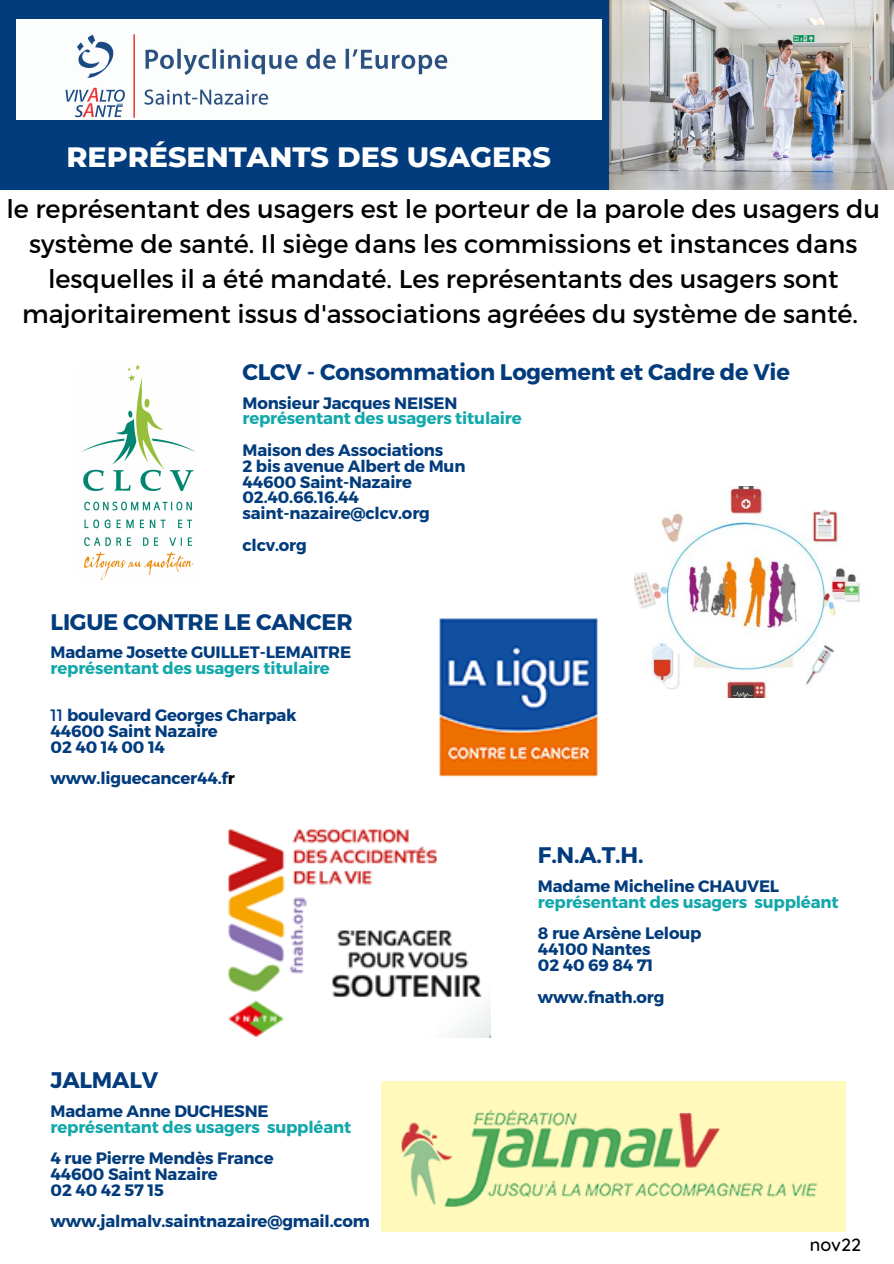
<style>
.page{position:relative;width:894px;height:1264px;background:#fff}
.page>*{position:absolute;margin:0;border:0;box-sizing:border-box;transform-origin:0 0}
.t1{font:800 28.5px "Montserrat";color:#fff}
.t2{font:25.5px/35px "Montserrat";color:#000;text-align:center}
.t3{font:700 22.5px "Montserrat";letter-spacing:-.01em;color:#033c7c}
.t4{font:500 18px "Quicksand";color:#000}
.t5{font:700 16.5px/15.8px "Montserrat";letter-spacing:-.01em;color:#033c7c}
.t6{font:700 16.5px "Montserrat";letter-spacing:-.01em;color:#13a8ab}
.s1{font-weight:400}
.s2{color:#000}
</style>
<div class="page">
<div style="left:0;top:0;width:893px;height:189px;background:#033c7c"></div>
<img style="left:609px;top:0;width:284px;height:189px">
<img style="left:16px;top:19px;width:585px;height:100px">
<img style="left:439px;top:618px;width:159px;height:159px">
<img style="left:381px;top:1081px;width:464px;height:149px">
<img style="left:228px;top:828px;width:262px;height:209px">
<img style="left:634px;top:487px;width:226px;height:210px">
<img style="left:81px;top:364px;width:115px;height:216px">
<h1 class="t1" style="left:66px;top:140px;width:485px">REPRÉSENTANTS DES USAGERS</h1>
<p class="t2" style="left:6px;top:190px;width:875px">le représentant des usagers est le porteur de la parole des usagers du système de santé. Il siège dans les commissions et instances dans lesquelles il a été mandaté. Les représentants des usagers sont majoritairement issus d'associations agréées du système de santé.</p>
<h3 class="t3" style="left:242px;top:357px;width:548px">CLCV - Consommation Logement et Cadre de Vie</h3>
<p class="t5" style="left:242px;top:394px;width:216px">Monsieur Jacques NEISEN</p>
<p class="t6" style="left:242px;top:408px;width:281px">représentant des usagers titulaire</p>
<p class="t5" style="left:242px;top:441px;width:224px">Maison des Associations<br>2 bis avenue Albert de Mun<br>44600 Saint-Nazaire<br>02.40.66.16.44 saint-nazaire@clcv.org</p>
<p class="t5" style="left:242px;top:536px;width:66px">clcv.org</p>
<h3 class="t3" style="left:51px;top:607px;width:303px">LIGUE CONTRE LE CANCER</h3>
<p class="t5" style="left:51px;top:643px;width:302px">Madame Josette GUILLET-LEMAITRE</p>
<p class="t6" style="left:51px;top:657px;width:281px">représentant des usagers titulaire</p>
<p class="t5" style="left:51px;top:706px;width:247px"><span class="s1">11</span> boulevard Georges Charpak<br>44600 Saint Nazaire<br>02 40 14 00 14</p>
<p class="t5" style="left:51px;top:770px;width:186px">www.liguecancer44.f<span class="s2">r</span></p>
<h3 class="t3" style="left:51px;top:1065px;width:109px">JALMALV</h3>
<p class="t5" style="left:51px;top:1102px;width:219px">Madame Anne DUCHESNE</p>
<p class="t6" style="left:51px;top:1116px;width:302px">représentant des usagers suppléant</p>
<p class="t5" style="left:51px;top:1149px;width:224px">4 rue Pierre Mendès France<br>44600 Saint Nazaire<br>02 40 42 57 15</p>
<p class="t5" style="left:51px;top:1212px;width:321px">www.jalmalv.saintnazaire@gmail.com</p>
<h3 class="t3" style="left:538px;top:840px;width:107px">F.N.A.T.H.</h3>
<p class="t5" style="left:538px;top:877px;width:243px">Madame Micheline CHAUVEL</p>
<p class="t6" style="left:538px;top:891px;width:302px">représentant des usagers suppléant</p>
<p class="t5" style="left:538px;top:924px;width:165px">8 rue Arsène Leloup<br>44100 Nantes<br>02 40 69 84 71</p>
<p class="t5" style="left:538px;top:987px;width:128px">www.fnath.org</p>
<p class="t4" style="left:809px;top:1233px;width:53px">nov22</p>
</div>
